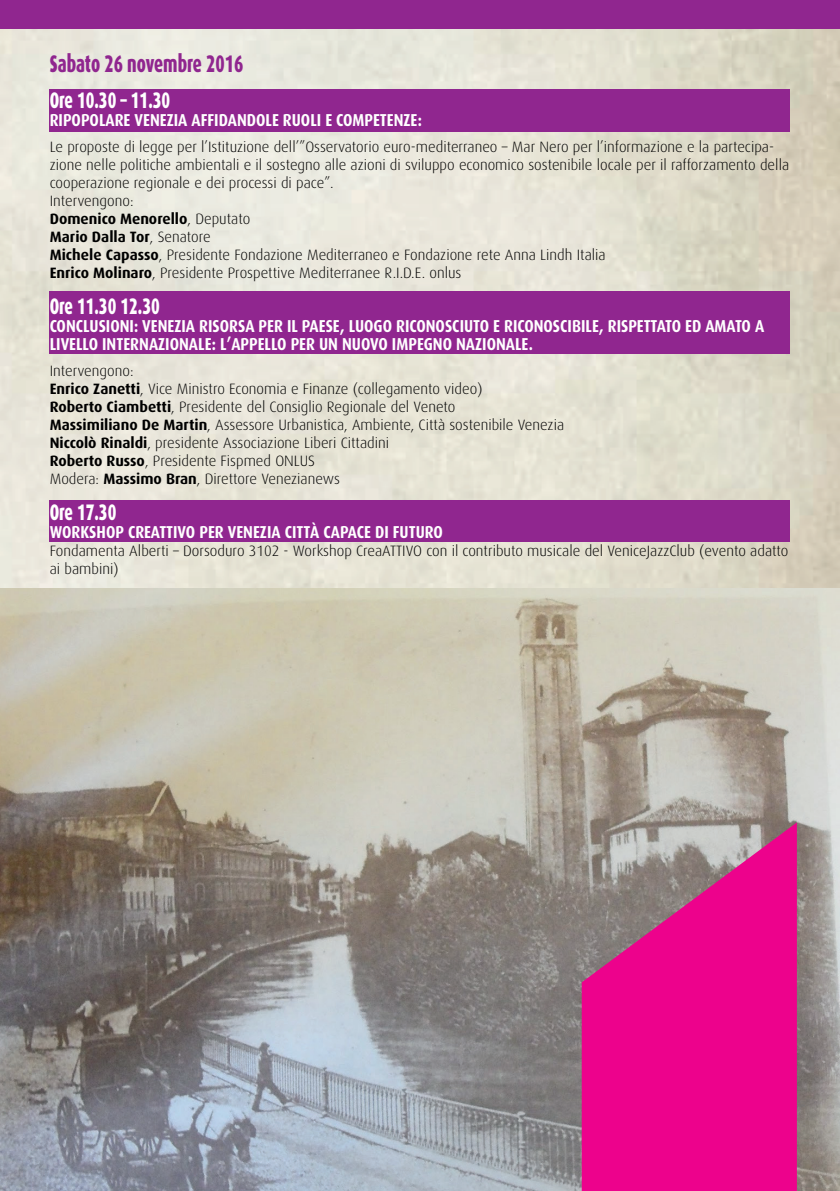
<style>
.page{position:relative;width:840px;height:1191px;background:#fff}
.page>*{position:absolute;margin:0;border:0;box-sizing:border-box;transform-origin:0 0}
.t1{font:800 24px "Dax";color:#90268f;scale:.67 1}
.t2{font:800 22.4px "Dax";color:#fff;scale:.67 1}
.t3{font:700 17.2px "Dax";color:#fff;scale:.87 1}
.t4{font:300 15px/18px "Dax";color:#000}
.s1{font-weight:700}
</style>
<div class="page">
<img style="left:0;top:29px;width:839px;height:559px">
<img style="left:0;top:588px;width:839px;height:603px">
<svg style="left:581px;top:822px;width:215px;height:369px;background:#da228c"></svg>
<div style="left:0;top:0;width:839px;height:29px;background:#90268f"></div>
<div style="left:50px;top:89px;width:739px;height:42px;background:#90268f"></div>
<div style="left:50px;top:291px;width:739px;height:63px;background:#90268f"></div>
<div style="left:50px;top:500px;width:739px;height:41px;background:#90268f"></div>
<h1 class="t1" style="left:50px;top:50px;width:290px">Sabato 26 novembre 2016</h1>
<h2 class="t2" style="left:50px;top:87px;width:181px">Ore 10.30 – 11.30</h2>
<p class="t3" style="left:50px;top:110px;width:21px">RIPOPOLARE</p>
<p class="t3" style="left:134px;top:110px;width:180px">VENEZIA AFFIDANDOLE RUOLI</p>
<p class="t3" style="left:325px;top:110px;width:24px">E COMPETE</p>
<p class="t3" style="left:393px;top:110px;width:34px">NZE:</p>
<p class="t4" style="left:50px;top:138px;width:740px">Le proposte di legge per l’Istituzione dell’”Osservatorio euro-mediterraneo – Mar Nero per l’informazione e la partecipa&shy;zione nelle politiche ambientali e il sostegno alle azioni di sviluppo economico sostenibile locale per il rafforzamento della cooperazione regionale e dei processi di pace”.<br>Intervengono:<br><span class="s1">DOMENICO MENORELLO</span>, Deputato<br><span class="s1">MARIO DALLA TOR</span>, Senatore<br><span class="s1">MICHELE CAPASSO</span>, Presidente Fondazione Mediterraneo e Fondazione rete Anna Lindh Italia<br><span class="s1">ENRICO MOLINARO</span>, Presidente Prospettive Mediterranee R .I.D.E . onlus</p>
<h2 class="t2" style="left:50px;top:293px;width:166px">Ore 11.30 12.30</h2>
<p class="t3" style="left:50px;top:316px;width:48px">CONCLUSIO</p>
<p class="t3" style="left:120px;top:316px;width:102px">NI: VENEZIA RISORSA</p>
<p class="t3" style="left:258px;top:316px;width:69px">PER IL PAESE</p>
<p class="t3" style="left:340px;top:316px;width:147px">, LUOGO RICONOSCIUTO</p>
<p class="t3" style="left:493px;top:316px;width:94px">E RICONOSCIBILE</p>
<p class="t3" style="left:599px;top:316px;width:20px">, RISPETTATO</p>
<p class="t3" style="left:684px;top:316px;width:35px">ED AMATO</p>
<p class="t3" style="left:754px;top:316px;width:11px">A</p>
<p class="t3" style="left:50px;top:334px;width:8px">LIVELLO</p>
<p class="t3" style="left:102px;top:334px;width:159px">INTERNAZIONALE: L’APPELLO</p>
<p class="t3" style="left:290px;top:334px;width:82px">PER UN NUOVO</p>
<p class="t3" style="left:392px;top:334px;width:10px">IMPE</p>
<p class="t3" style="left:423px;top:334px;width:127px">GNO NAZIONALE.</p>
<p class="t4" style="left:50px;top:362px;width:515px">Intervengono:<br><span class="s1">ENRICO ZANETTI</span>, Vice Ministro Economia e Finanze (collegamento video)<br><span class="s1">ROBERTO CIAMBETTI</span>, Presidente del Consiglio Regionale del Veneto<br><span class="s1">MASSIMILIANO DE MARTIN</span>, Assessore Urbanistica, Ambiente, Città sostenibile Venezia <span class="s1">NICCOLÒ RINALDI</span>, presidente Associazione Liberi Cittadini<br><span class="s1">ROBERTO RUSSO</span>, Presidente Fispmed ON LUS<br>Modera: <span class="s1">MASSIMO BRAN</span>, Direttore Venezianews</p>
<h2 class="t2" style="left:50px;top:499px;width:101px">Ore 17.30</h2>
<p class="t3" style="left:50px;top:522px;width:413px">WORKSHOP CREATTI VO PER VENEZIA CITTÀ CAPACE DI FUTURO</p>
<p class="t4" style="left:50px;top:542px;width:739px">Fondamenta Alberti – Dorsoduro 3102 - Workshop CreaATTIVO con il contributo musicale del VeniceJazzClub (evento adatto ai bambini)</p>
</div>
